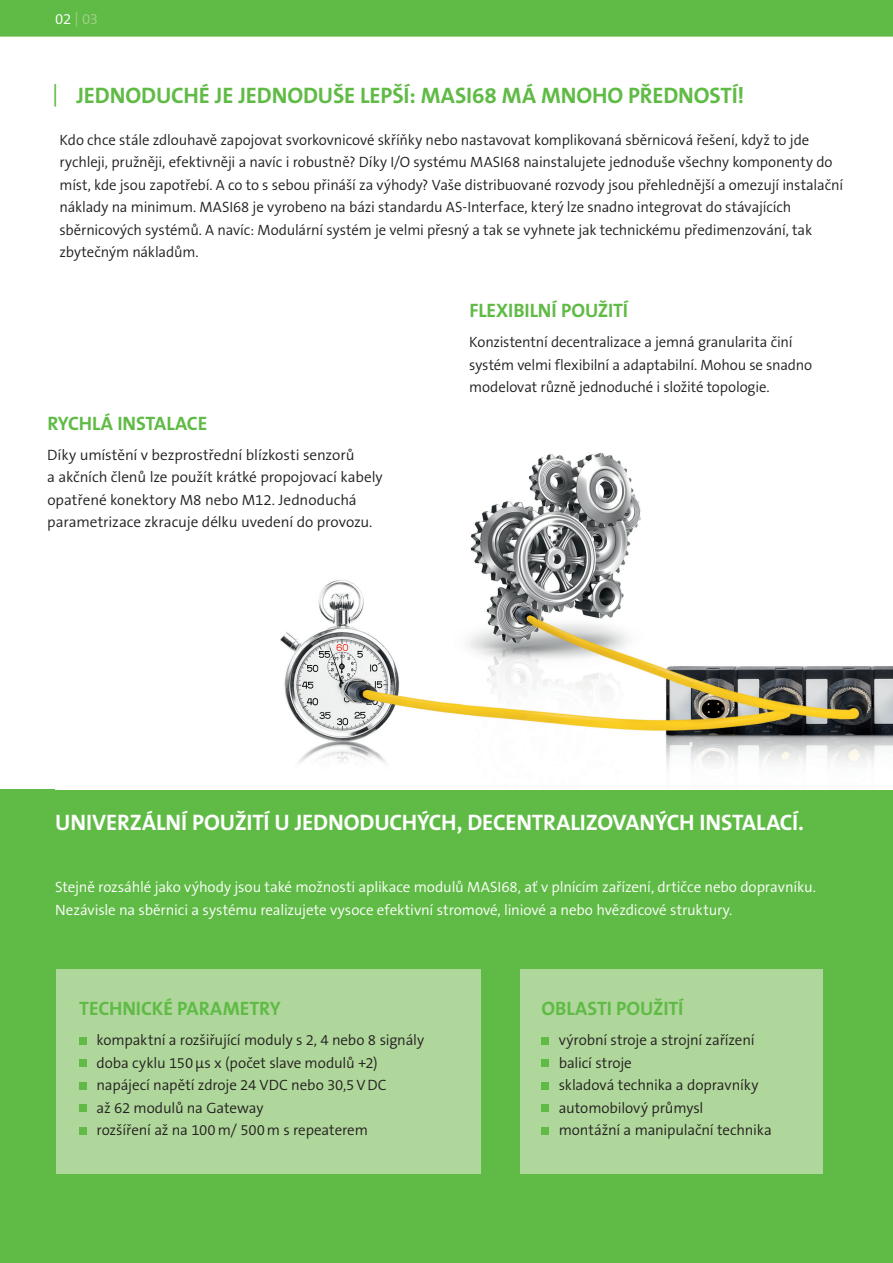
<style>
.page{position:relative;width:893px;height:1263px;background:#fff}
.page>*{position:absolute;margin:0;border:0;box-sizing:border-box;transform-origin:0 0}
.t1{font:700 22.5px "The Sans B Plus W7";letter-spacing:-.005em;color:#fff}
.t2{font:700 22.5px "The Sans B Plus W7";letter-spacing:-.005em;color:#60bb46}
.t3{font:700 19.5px "The Sans B Plus W7";letter-spacing:-.005em;color:#60bb46}
.t4{font:300 15px/22.5px "The Sans B Plus W4";letter-spacing:-.01em;color:#231f20}
.t5{font:300 15px/22.5px "The Sans B Plus W4";letter-spacing:-.01em;color:#fff}
.t6{font:300 15px "The Sans B Plus W4";color:#a2d18a}
.s1{color:#fff}
.s2{font-family:"The Sans B Plus W5 Plain";font-weight:400}
</style>
<div class="page">
<div style="left:0;top:0;width:893px;height:37px;background:#60bb46"></div>
<div style="left:0;top:789px;width:893px;height:474px;background:#60bb46"></div>
<div style="left:520px;top:969px;width:303px;height:205px;background:#b0d79b"></div>
<div style="left:56px;top:969px;width:424px;height:205px;background:#b0d79b"></div>
<img style="left:280px;top:452px;width:613px;height:316px">
<div style="left:541px;top:1037px;width:8px;height:7px;background:#60bb46"></div>
<div style="left:541px;top:1059px;width:8px;height:8px;background:#60bb46"></div>
<div style="left:541px;top:1082px;width:8px;height:7px;background:#60bb46"></div>
<div style="left:541px;top:1104px;width:8px;height:8px;background:#60bb46"></div>
<div style="left:541px;top:1127px;width:8px;height:7px;background:#60bb46"></div>
<div style="left:79px;top:1037px;width:8px;height:7px;background:#60bb46"></div>
<div style="left:79px;top:1059px;width:8px;height:8px;background:#60bb46"></div>
<div style="left:79px;top:1082px;width:8px;height:7px;background:#60bb46"></div>
<div style="left:79px;top:1104px;width:8px;height:8px;background:#60bb46"></div>
<div style="left:79px;top:1127px;width:8px;height:7px;background:#60bb46"></div>
<p class="t6" style="left:55px;top:9px;width:44px"><span class="s1">02</span> | 03</p>
<h1 class="t2" style="left:52px;top:81px;width:694px"><span class="s2">|</span> JEDNODUCHÉ JE JEDNODUŠE LEPŠÍ: MASI68 MÁ MNOHO PŘEDNOSTÍ!</h1>
<p class="t4" style="left:60px;top:129px;width:785px">Kdo chce stále zdlouhavě zapojovat svorkovnicové skříňky nebo nastavovat komplikovaná sběrnicová řešení, když to jde rychleji, pružněji, efektivněji a navíc i robustně? Díky I/O systému MASI68 nainstalujete jednoduše všechny komponenty do míst, kde jsou zapotřebí. A co to s sebou přináší za výhody? Vaše distribuované rozvody jsou přehlednější a omezují instalační náklady na minimum. MASI68 je vyrobeno na bázi standardu AS-Interface, který lze snadno integrovat do stávajících sběrnicových systémů. A navíc: Modulární systém je velmi přesný a tak se vyhnete jak technickému předimenzování, tak zbytečným nákladům.</p>
<h2 class="t3" style="left:47px;top:411px;width:161px">RYCHLÁ INSTALACE</h2>
<p class="t4" style="left:47px;top:443px;width:337px">Díky umístění v bezprostřední blízkosti senzorů<br>a akčních členů lze použít krátké propojovací kabely opatřené konektory M8 nebo M12. Jednoduchá parametrizace zkracuje délku uvedení do provozu.</p>
<h2 class="t3" style="left:469px;top:298px;width:160px">FLEXIBILNÍ POUŽITÍ</h2>
<p class="t4" style="left:469px;top:331px;width:345px">Konzistentní decentralizace a jemná granularita činí systém velmi flexibilní a adaptabilní. Mohou se snadno modelovat různě jednoduché i složité topologie.</p>
<h1 class="t1" style="left:55px;top:808px;width:750px">UNIVERZÁLNÍ POUŽITÍ U JEDNODUCHÝCH, DECENTRALIZOVANÝCH INSTALACÍ.</h1>
<p class="t5" style="left:55px;top:876px;width:762px">Stejně rozsáhlé jako výhody jsou také možnosti aplikace modulů MASI68, ať v plnícím zařízení, drtičce nebo dopravníku.<br>Nezávisle na sběrnici a systému realizujete vysoce efektivní stromové, liniové a nebo hvězdicové struktury.</p>
<h2 class="t3" style="left:79px;top:996px;width:203px">TECHNICKÉ PARAMETRY</h2>
<p class="t4" style="left:97px;top:1029px;width:329px">kompaktní a rozšiřující moduly s 2, 4 nebo 8 signály doba cyklu 150µs x (počet slave modulů +2) napájecí napětí zdroje 24 VDC nebo 30,5VDC<br>až 62 modulů na Gateway<br>rozšíření až na 100m/ 500m s repeaterem</p>
<h2 class="t3" style="left:541px;top:996px;width:143px">OBLASTI POUŽITÍ</h2>
<p class="t4" style="left:559px;top:1029px;width:215px">výrobní stroje a strojní zařízení balicí stroje<br>skladová technika a dopravníky automobilový průmysl<br>montážní a manipulační technika</p>
</div>
